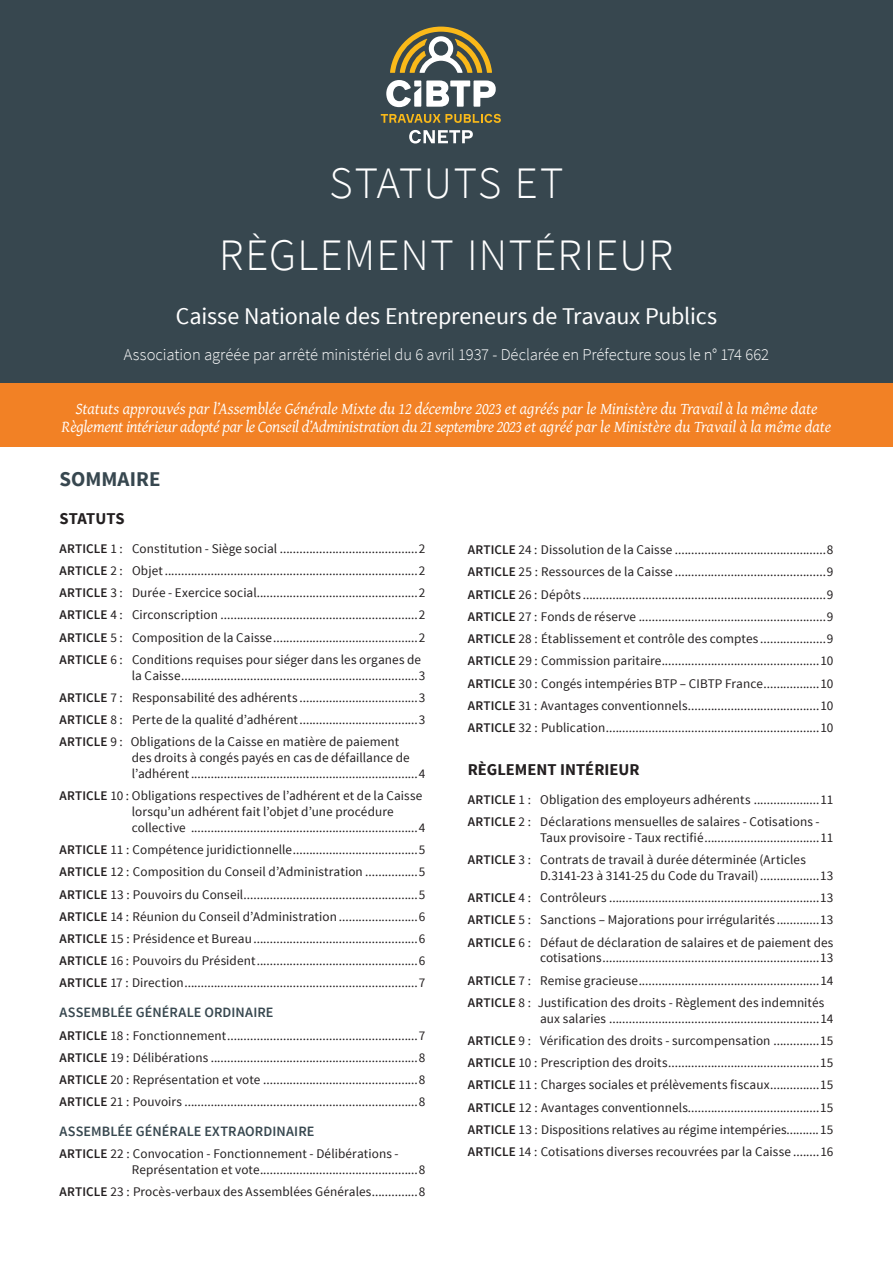
<style>
.page{position:relative;width:893px;height:1263px;background:#fff}
.page>*{position:absolute;margin:0;border:0;box-sizing:border-box;transform-origin:0 0}
.t1{font:300 45px "Source Sans Pro";letter-spacing:.03em;color:#fff}
.t2{font:24px "Source Sans Pro";letter-spacing:-.005em;color:#fff}
.Titre_général_sommaire{font:700 21px "Source Sans Pro";color:#37474f}
.EXERGUE{font:italic 16.5px "Gentium";letter-spacing:-.01em;color:#fff}
.t3{font:300 16.5px "Source Sans Pro";letter-spacing:-.005em;color:#fff}
.t4{font:700 16.5px "Source Sans Pro";color:#231f20}
.t5{font:600 14.25px "Source Sans Pro";letter-spacing:.005em;color:#37474f}
.t6{font:13.2px/15.9px "Source Sans Pro";letter-spacing:.005em;color:#231f20}
.s1{font-weight:600}
</style>
<div class="page">
<div style="left:0;top:383px;width:893px;height:63px;background:#f28125"></div>
<div style="left:0;top:0;width:893px;height:383px;background:#37474f"></div>
<svg style="left:390px;top:27px;width:102px;height:46px"></svg>
<svg style="left:386px;top:80px;width:110px;height:27px"></svg>
<svg style="left:381px;top:114px;width:120px;height:9px"></svg>
<svg style="left:409px;top:130px;width:64px;height:14px"></svg>
<p class="t1" style="left:330px;top:156px;width:235px">STATUTS ET</p>
<p class="t1" style="left:219px;top:228px;width:456px">RÈGLEMENT INTÉRIEUR</p>
<p class="t2" style="left:176px;top:301px;width:543px">Caisse Nationale des Entrepreneurs de Travaux Publics</p>
<p class="t3" style="left:124px;top:345px;width:647px">Association agréée par arrêté ministériel du 6 avril 1937 - Déclarée en Préfecture sous le n° 174 662</p>
<p class="EXERGUE" style="left:75px;top:397px;width:744px">Statuts approuvés par l’Assemblée Générale Mixte du 12 décembre 2023 et agréés par le Ministère du Travail à la même date</p>
<p class="EXERGUE" style="left:62px;top:415px;width:771px">Règlement intérieur adopté par le Conseil d’Administration du 21 septembre 2023 et agréé par le Ministère du Travail à la même date</p>
<p class="Titre_général_sommaire" style="left:60px;top:466px;width:102px">SOMMAIRE</p>
<p class="t4" style="left:60px;top:508px;width:67px">STATUTS</p>
<p class="t6" style="left:60px;top:541px;width:367px"><span class="s1">ARTICLE</span> 1 : Constitution - Siège social ..........................................2</p>
<p class="t6" style="left:60px;top:563px;width:367px"><span class="s1">ARTICLE</span> 2 : Objet.............................................................................2</p>
<p class="t6" style="left:60px;top:585px;width:367px"><span class="s1">ARTICLE</span> 3 : Durée - Exercice social.................................................2</p>
<p class="t6" style="left:60px;top:607px;width:367px"><span class="s1">ARTICLE</span> 4 : Circonscription ............................................................2</p>
<p class="t6" style="left:60px;top:629px;width:367px"><span class="s1">ARTICLE</span> 5 : Composition de la Caisse............................................2</p>
<p class="t6" style="left:132px;top:652px;width:295px;text-indent:-72px"><span class="s1">ARTICLE</span> 6 : Conditions requises pour siéger dans les organes de la Caisse........................................................................3</p>
<p class="t6" style="left:60px;top:690px;width:367px"><span class="s1">ARTICLE</span> 7 : Responsabilité des adhérents ....................................3</p>
<p class="t6" style="left:60px;top:712px;width:367px"><span class="s1">ARTICLE</span> 8 : Perte de la qualité d’adhérent....................................3</p>
<p class="t6" style="left:132px;top:734px;width:295px;text-indent:-72px"><span class="s1">ARTICLE</span> 9 : Obligations de la Caisse en matière de paiement<br>des droits à congés payés en cas de défaillance de l’adhérent.....................................................................4</p>
<p class="t6" style="left:132px;top:788px;width:295px;text-indent:-72px"><span class="s1">ARTICLE</span> 10 : Obligations respectives de l’adhérent et de la Caisse lorsqu’un adhérent fait l’objet d’une procédure collective .....................................................................4</p>
<p class="t6" style="left:60px;top:842px;width:367px"><span class="s1">ARTICLE</span> 11 : Compétence juridictionnelle......................................5</p>
<p class="t6" style="left:60px;top:864px;width:367px"><span class="s1">ARTICLE</span> 12 : Composition du Conseil d’Administration ................5</p>
<p class="t6" style="left:60px;top:886px;width:367px"><span class="s1">ARTICLE</span> 13 : Pouvoirs du Conseil.....................................................5</p>
<p class="t6" style="left:60px;top:909px;width:367px"><span class="s1">ARTICLE</span> 14 : Réunion du Conseil d’Administration ........................6</p>
<p class="t6" style="left:60px;top:931px;width:367px"><span class="s1">ARTICLE</span> 15 : Présidence et Bureau..................................................6</p>
<p class="t6" style="left:60px;top:953px;width:367px"><span class="s1">ARTICLE</span> 16 : Pouvoirs du Président.................................................6</p>
<p class="t6" style="left:60px;top:975px;width:367px"><span class="s1">ARTICLE</span> 17 : Direction.......................................................................7</p>
<p class="t5" style="left:60px;top:1004px;width:216px">ASSEMBLÉE GÉNÉRALE ORDINAIRE</p>
<p class="t6" style="left:60px;top:1027px;width:367px"><span class="s1">ARTICLE</span> 18 : Fonctionnement..........................................................7</p>
<p class="t6" style="left:60px;top:1050px;width:367px"><span class="s1">ARTICLE</span> 19 : Délibérations ...............................................................8</p>
<p class="t6" style="left:60px;top:1072px;width:367px"><span class="s1">ARTICLE</span> 20 : Représentation et vote ...............................................8</p>
<p class="t6" style="left:60px;top:1094px;width:367px"><span class="s1">ARTICLE</span> 21 : Pouvoirs .......................................................................8</p>
<p class="t5" style="left:60px;top:1122px;width:256px">ASSEMBLÉE GÉNÉRALE EXTRAORDINAIRE</p>
<p class="t6" style="left:132px;top:1146px;width:295px;text-indent:-72px"><span class="s1">ARTICLE</span> 22 : Convocation - Fonctionnement - Délibérations -<br>Représentation et vote................................................8</p>
<p class="t6" style="left:60px;top:1184px;width:367px"><span class="s1">ARTICLE</span> 23 : Procès-verbaux des Assemblées Générales..............8</p>
<p class="t6" style="left:468px;top:542px;width:367px"><span class="s1">ARTICLE</span> 24 : Dissolution de la Caisse ..............................................8</p>
<p class="t6" style="left:468px;top:564px;width:367px"><span class="s1">ARTICLE</span> 25 : Ressources de la Caisse ..............................................9</p>
<p class="t6" style="left:468px;top:586px;width:367px"><span class="s1">ARTICLE</span> 26 : Dépôts ..........................................................................9</p>
<p class="t6" style="left:468px;top:609px;width:367px"><span class="s1">ARTICLE</span> 27 : Fonds de réserve .........................................................9</p>
<p class="t6" style="left:468px;top:631px;width:367px"><span class="s1">ARTICLE</span> 28 : Établissement et contrôle des comptes ....................9</p>
<p class="t6" style="left:468px;top:653px;width:367px"><span class="s1">ARTICLE</span> 29 : Commission paritaire................................................10</p>
<p class="t6" style="left:468px;top:675px;width:367px"><span class="s1">ARTICLE</span> 30 : Congés intempéries BTP – CIBTP France.................10</p>
<p class="t6" style="left:468px;top:698px;width:367px"><span class="s1">ARTICLE</span> 31 : Avantages conventionnels........................................10</p>
<p class="t6" style="left:468px;top:720px;width:367px"><span class="s1">ARTICLE</span> 32 : Publication.................................................................10</p>
<p class="t4" style="left:468px;top:759px;width:173px">RÈGLEMENT INTÉRIEUR</p>
<p class="t6" style="left:468px;top:792px;width:367px"><span class="s1">ARTICLE</span> 1 : Obligation des employeurs adhérents ....................11</p>
<p class="t6" style="left:540px;top:814px;width:295px;text-indent:-72px"><span class="s1">ARTICLE</span> 2 : Déclarations mensuelles de salaires - Cotisations -<br>Taux provisoire - Taux rectifié...................................11</p>
<p class="t6" style="left:540px;top:852px;width:295px;text-indent:-72px"><span class="s1">ARTICLE</span> 3 : Contrats de travail à durée déterminée (Articles<br>D.3141‑23 à 3141-25 du Code du Travail)..................13</p>
<p class="t6" style="left:468px;top:890px;width:367px"><span class="s1">ARTICLE</span> 4 : Contrôleurs ................................................................13</p>
<p class="t6" style="left:468px;top:912px;width:367px"><span class="s1">ARTICLE</span> 5 : Sanctions – Majorations pour irrégularités .............13</p>
<p class="t6" style="left:468px;top:934px;width:367px;text-align:right"><span class="s1">ARTICLE</span> 6 : Défaut de déclaration de salaires et de paiement des cotisations..................................................................13</p>
<p class="t6" style="left:468px;top:972px;width:367px"><span class="s1">ARTICLE</span> 7 : Remise gracieuse.......................................................14</p>
<p class="t6" style="left:540px;top:995px;width:295px;text-indent:-72px"><span class="s1">ARTICLE</span> 8 : Justification des droits - Règlement des indemnités aux salaries ................................................................14</p>
<p class="t6" style="left:468px;top:1033px;width:367px"><span class="s1">ARTICLE</span> 9 : Vérification des droits - surcompensation ..............15</p>
<p class="t6" style="left:468px;top:1055px;width:367px"><span class="s1">ARTICLE</span> 10 : Prescription des droits..............................................15</p>
<p class="t6" style="left:468px;top:1077px;width:367px"><span class="s1">ARTICLE</span> 11 : Charges sociales et prélèvements fiscaux...............15</p>
<p class="t6" style="left:468px;top:1099px;width:367px"><span class="s1">ARTICLE</span> 12 : Avantages conventionnels........................................15</p>
<p class="t6" style="left:468px;top:1122px;width:367px"><span class="s1">ARTICLE</span> 13 : Dispositions relatives au régime intempéries..........15</p>
<p class="t6" style="left:468px;top:1144px;width:367px"><span class="s1">ARTICLE</span> 14 : Cotisations diverses recouvrées par la Caisse ........16</p>
</div>
